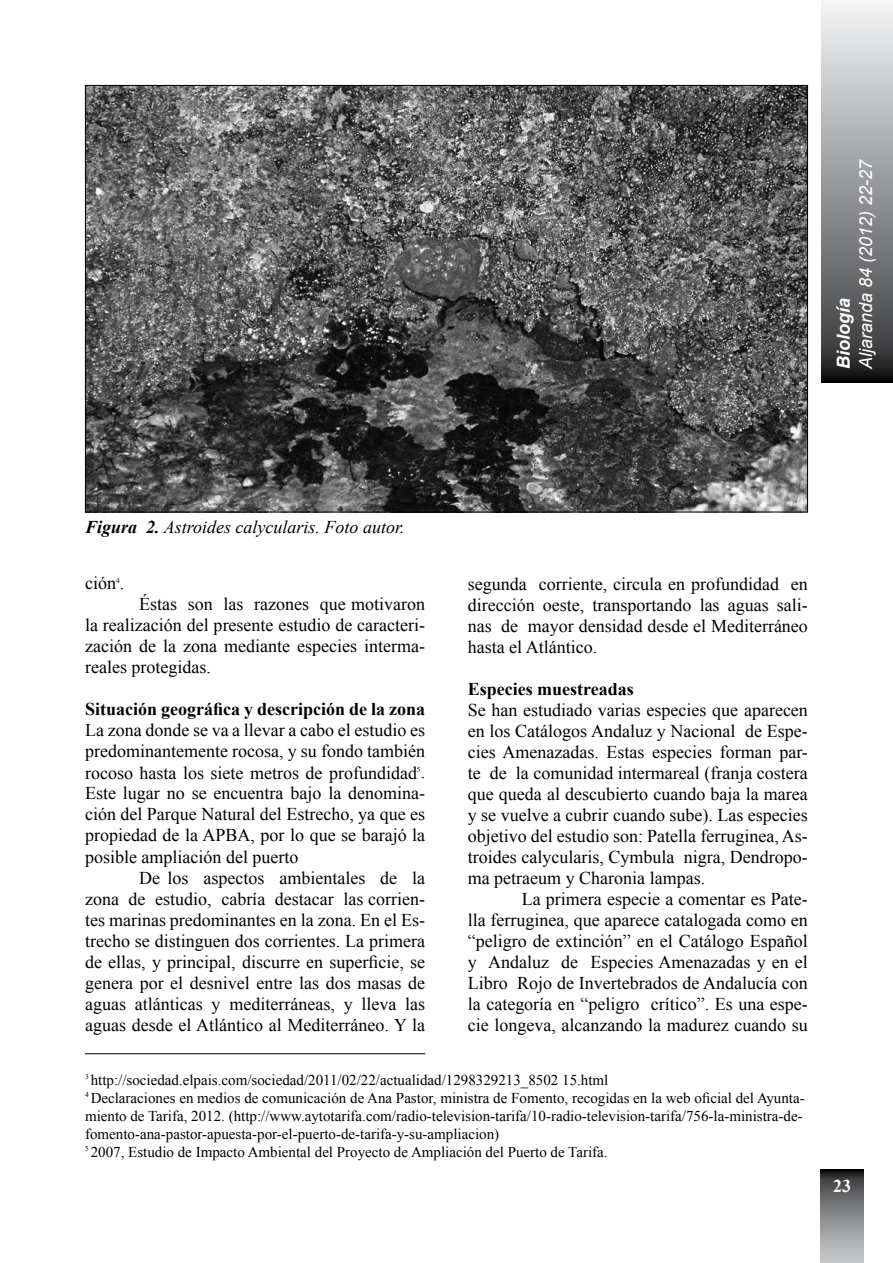
<style>
.page{position:relative;width:893px;height:1263px;background:#fff}
.page>*{position:absolute;margin:0;border:0;box-sizing:border-box;transform-origin:0 0}
.t1{font:18px/21px "Times New Roman";color:#000;text-align:justify}
.t2{font:700 18px "Times New Roman";color:#000}
.t3{font:italic 18px "Times New Roman";color:#000}
.t4{font:italic 18px "Arial";letter-spacing:-.005em;color:#fff}
.t5{font:italic 700 18px "Arial";color:#fff}
.t6{font:700 18px "Times New Roman";color:#fff}
.t7{font:15px/18px "Times New Roman";color:#000}
.t8{font:7.5px "Times New Roman";color:#000}
.s1{font-weight:700}
</style>
<div class="page">
<svg style="left:821px;top:1170px;width:43px;height:93px;background:#818385"></svg>
<img style="left:87px;top:87px;width:719px;height:423px">
<hr style="left:85px;top:1053px;width:340px;height:1px;background:#000">
<svg style="left:821px;top:1px;width:72px;height:382px;background:#909193"></svg>
<p class="t4" style="left:854px;top:369px;width:211px;rotate:-90deg">Aljaranda 84 (2012) 22-27</p>
<p class="t5" style="left:832px;top:369px;width:73px;rotate:-90deg">Biología</p>
<p class="t3" style="left:85px;top:515px;width:321px"><span class="s1">Figura 2.</span> Astroides calycularis. Foto autor.</p>
<p class="t1" style="left:85px;top:573px;width:41px">ción .</p>
<p class="t1" style="left:468px;top:573px;width:342px">segunda corriente, circula en profundidad en dirección oeste, transportando las aguas sali&shy;nas de mayor densidad desde el Mediterráneo hasta el Atlántico.</p>
<p class="t2" style="left:468px;top:676px;width:168px">Especies muestreadas</p>
<p class="t1" style="left:468px;top:699px;width:342px">Se han estudiado varias especies que aparecen en los Catálogos Andaluz y Nacional de Espe&shy;cies Amenazadas. Estas especies forman par&shy;te de la comunidad intermareal (franja costera que queda al descubierto cuando baja la marea y se vuelve a cubrir cuando sube). Las especies objetivo del estudio son: Patella ferruginea, As&shy;troides calycularis, Cymbula nigra, Dendropo&shy;ma petraeum y Charonia lampas.</p>
<p class="t1" style="left:468px;top:888px;width:342px;text-indent:54px">La primera especie a comentar es Pate&shy;lla ferruginea, que aparece catalogada como en “peligro de extinción” en el Catálogo Español y Andaluz de Especies Amenazadas y en el Libro Rojo de Invertebrados de Andalucía con la categoría en “peligro crítico”. Es una espe&shy;cie longeva, alcanzando la madurez cuando su</p>
<p class="t7" style="left:85px;top:1070px;width:721px"><sup>3</sup> http://sociedad.elpais.com/sociedad/2011/02/22/actualidad/1298329213_8502 15.html<br><sup>4</sup> Declaraciones en medios de comunicación de Ana Pastor, ministra de Fomento, recogidas en la web oficial del Ayunta&shy;miento de Tarifa, 2012. (http://www.aytotarifa.com/radio-television-tarifa/10-radio-television-tarifa/756-la-ministra-de&shy;fomento-ana-pastor-apuesta-por-el-puerto-de-tarifa-y-su-ampliacion)<br><sup>5</sup> 2007, Estudio de Impacto Ambiental del Proyecto de Ampliación del Puerto de Tarifa.</p>
<p class="t8" style="left:116px;top:576px;width:5px">4</p>
<p class="t1" style="left:85px;top:594px;width:342px;text-indent:54px">Éstas son las razones que motivaron la realización del presente estudio de caracteri&shy;zación de la zona mediante especies interma&shy;reales protegidas.</p>
<p class="t2" style="left:85px;top:697px;width:342px">Situación geográfica y descripción de la zona</p>
<p class="t1" style="left:85px;top:720px;width:342px">La zona donde se va a llevar a cabo el estudio es predominantemente rocosa, y su fondo también rocoso hasta los siete metros de profundidad .</p>
<p class="t8" style="left:417px;top:765px;width:5px">5</p>
<p class="t1" style="left:85px;top:783px;width:342px">Este lugar no se encuentra bajo la denomina&shy;ción del Parque Natural del Estrecho, ya que es propiedad de la APBA, por lo que se barajó la posible ampliación del puerto</p>
<p class="t1" style="left:85px;top:867px;width:342px;text-indent:54px">De los aspectos ambientales de la zona de estudio, cabría destacar las corrien&shy;tes marinas predominantes en la zona. En el Es&shy;trecho se distinguen dos corrientes. La primera de ellas, y principal, discurre en superficie, se genera por el desnivel entre las dos masas de aguas atlánticas y mediterráneas, y lleva las aguas desde el Atlántico al Mediterráneo. Y la</p>
<p class="t6" style="left:833px;top:1174px;width:19px">23</p>
</div>
